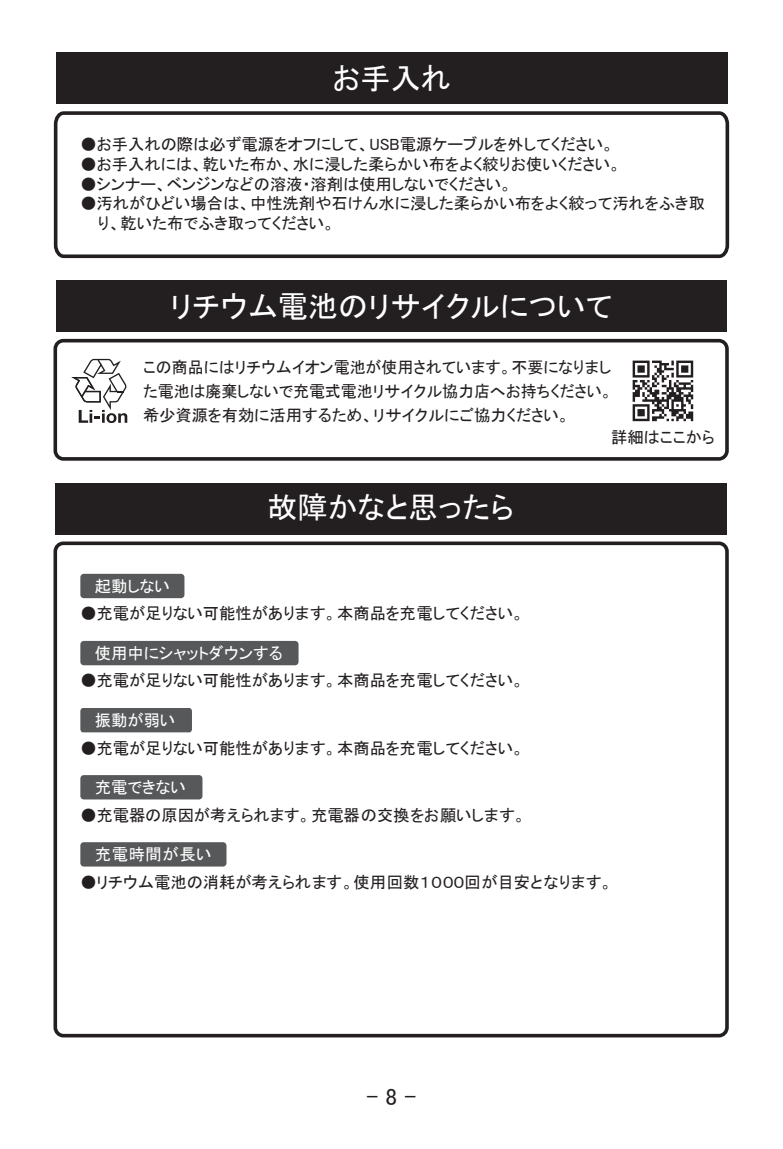
<style>
.page{position:relative;width:783px;height:1149px;background:#fff}
.page>*{position:absolute;margin:0;border:0;box-sizing:border-box;transform-origin:0 0}
.t1{font:30px "MS P Gothic";color:#fff}
.t2{font:23.4px "MS P Gothic";color:#231f20}
.t3{font:16.2px/24px "MS P Gothic";letter-spacing:-.005em;color:#231f20}
.t4{font:16.2px "MS P Gothic";letter-spacing:-.005em;color:#fff}
.t5{font:16.2px "MS P Gothic";letter-spacing:.035em;color:#fff}
</style>
<div class="page">
<div style="left:56px;top:52px;width:670px;height:52px;background:#231f20"></div>
<svg style="left:53px;top:111px;width:677px;height:148px"></svg>
<div style="left:56px;top:280px;width:670px;height:52px;background:#231f20"></div>
<svg style="left:71px;top:359px;width:56px;height:64px"></svg>
<svg style="left:632px;top:360px;width:61px;height:61px"></svg>
<div style="left:53px;top:339px;width:675px;height:121px;border:4px solid #231f20;border-radius:8px"></div>
<div style="left:53px;top:541px;width:675px;height:496px;border:4px solid #231f20;border-radius:8px"></div>
<div style="left:55px;top:482px;width:671px;height:52px;background:#231f20"></div>
<div style="left:80px;top:573px;width:104px;height:25px;background:#57585a;border-radius:3px"></div>
<div style="left:80px;top:640px;width:218px;height:25px;background:#57585a;border-radius:3px"></div>
<div style="left:80px;top:707px;width:112px;height:25px;background:#57585a;border-radius:3px"></div>
<div style="left:80px;top:774px;width:122px;height:25px;background:#57585a;border-radius:3px"></div>
<div style="left:80px;top:842px;width:146px;height:24px;background:#57585a;border-radius:3px"></div>
<h1 class="t1" style="left:332px;top:64px;width:120px">お手入れ</h1>
<p class="t3" style="left:80px;top:132px;width:535px">●お手入れの際は必ず電源をオフにして、USB電源ケーブルを外してください。</p>
<p class="t3" style="left:80px;top:152px;width:542px">●お手入れには、乾いた布か、水に浸した柔らかい布をよく絞りお使いください。</p>
<p class="t3" style="left:80px;top:172px;width:433px">●シンナー、ベンジンなどの溶液・溶剤は使用しないでください。</p>
<p class="t3" style="left:98px;top:193px;width:608px;line-height:19.5px;text-indent:-17px">●汚れがひどい場合は、中性洗剤や石けん水に浸した柔らかい布をよく絞って汚れをふき取り、乾いた布でふき取ってください。</p>
<h1 class="t1" style="left:170px;top:291px;width:444px">リチウム電池のリサイクルについて</h1>
<p class="t3" style="left:143px;top:355px;width:470px;text-align:justify">この商品にはリチウムイオン電池が使用されています。不要になりました電池は廃棄しないで充電式電池リサイクル協力店へお持ちください。希少資源を有効に活用するため、リサイクルにご協力ください。</p>
<h1 class="t1" style="left:267px;top:492px;width:248px">故障かなと思ったら</h1>
<p class="t3" style="left:611px;top:424px;width:105px">詳細はここから</p>
<p class="t4" style="left:95px;top:577px;width:76px">起動しない</p>
<p class="t3" style="left:80px;top:601px;width:445px">●充電が足りない可能性があります。本商品を充電してください。</p>
<p class="t4" style="left:95px;top:644px;width:189px">使用中にシャットダウンする</p>
<p class="t3" style="left:80px;top:668px;width:445px">●充電が足りない可能性があります。本商品を充電してください。</p>
<p class="t4" style="left:95px;top:711px;width:82px">振動が弱い</p>
<p class="t3" style="left:80px;top:735px;width:445px">●充電が足りない可能性があります。本商品を充電してください。</p>
<p class="t4" style="left:95px;top:778px;width:92px">充電できない</p>
<p class="t3" style="left:80px;top:802px;width:447px">●充電器の原因が考えられます。充電器の交換をお願いします。</p>
<p class="t5" style="left:95px;top:845px;width:118px">充電時間が長い</p>
<p class="t3" style="left:80px;top:869px;width:533px">●リチウム電池の消耗が考えられます。使用回数１０００回が目安となります。</p>
<h2 class="t2" style="left:366px;top:1084px;width:51px">-8-</h2>
</div>
